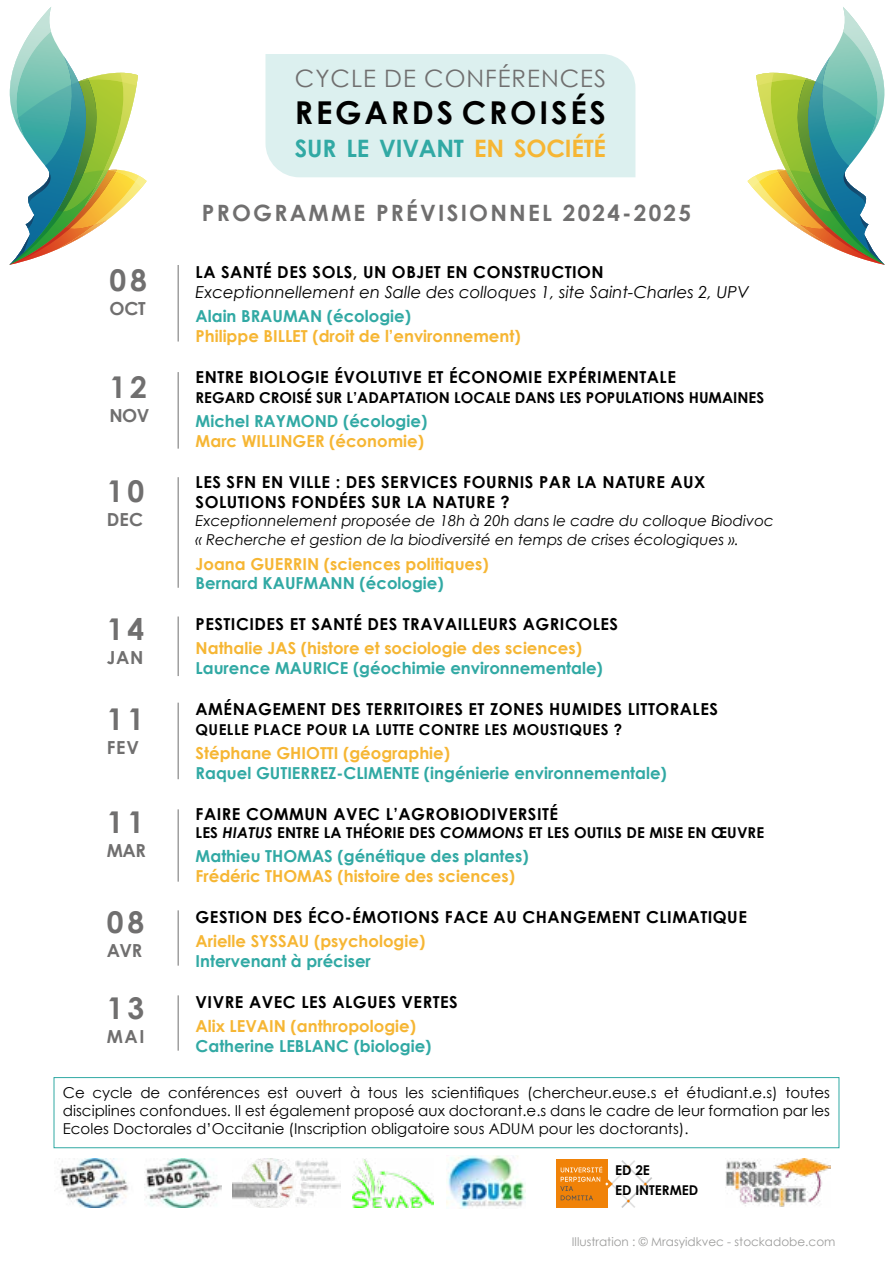
<style>
.page{position:relative;width:893px;height:1263px;background:#fff}
.page>*{position:absolute;margin:0;border:0;box-sizing:border-box;transform-origin:0 0}
.t1{font:700 31.5px "Century Gothic";letter-spacing:.09em;color:#000}
.t2{font:700 30px "Century Gothic";letter-spacing:.13em;color:#706f6f}
.t3{font:700 24px "Century Gothic";letter-spacing:-.01em;color:#31a9a4}
.t4{font:24px "Century Gothic";letter-spacing:.04em;color:#706f6f}
.t5{font:700 22.5px "Century Gothic";letter-spacing:.1em;color:#706f6f}
.t6{font:700 18px "Century Gothic";color:#706f6f}
.t7{font:700 16.5px/19.8px "Century Gothic";letter-spacing:.03em;color:#000}
.t8{font:700 16.5px "Century Gothic";color:#f6b634}
.t9{font:700 16.5px "Century Gothic";color:#31a9a4}
.t10{font:italic 16.5px "Century Gothic";color:#000}
.t11{font:15px/18px "Century Gothic";color:#000;text-align:justify}
.t12{font:italic 15px/19.8px "Century Gothic";color:#000}
.t13{font:700 15px "Century Gothic";letter-spacing:.01em;color:#000}
.t14{font:700 15px "Century Gothic";letter-spacing:.03em;color:#000}
.t15{font:700 13.5px/20.4px "Century Gothic";color:#000}
.t16{font:12px "Century Gothic";color:#9d9d9c}
.s1{color:#f6b634}
.s2{font-style:italic}
</style>
<div class="page">
<div style="left:265px;top:54px;width:370px;height:123px;background:#dcf0ef"></div>
<svg style="left:9px;top:7px;width:138px;height:258px"></svg>
<svg style="left:747px;top:7px;width:138px;height:258px"></svg>
<hr style="left:178px;top:265px;width:1px;height:76px;background:#706f6f">
<hr style="left:178px;top:372px;width:1px;height:77px;background:#706f6f">
<hr style="left:178px;top:477px;width:1px;height:111px;background:#706f6f">
<hr style="left:178px;top:616px;width:1px;height:60px;background:#706f6f">
<hr style="left:178px;top:703px;width:1px;height:76px;background:#706f6f">
<hr style="left:178px;top:995px;width:1px;height:56px;background:#706f6f">
<div style="left:54px;top:1077px;width:785px;height:71px;border:1px solid #31a9a4"></div>
<img style="left:60px;top:1159px;width:69px;height:49px">
<img style="left:145px;top:1159px;width:76px;height:49px">
<img style="left:233px;top:1159px;width:107px;height:49px">
<img style="left:352px;top:1159px;width:82px;height:49px">
<img style="left:725px;top:1159px;width:105px;height:48px">
<div style="left:557px;top:1159px;width:51px;height:49px;background:#f08208"></div>
<svg style="left:560px;top:1160px;width:92px;height:48px"></svg>
<img style="left:447px;top:1156px;width:78px;height:52px">
<hr style="left:178px;top:910px;width:1px;height:56px;background:#706f6f">
<hr style="left:178px;top:809px;width:1px;height:73px;background:#706f6f">
<h3 class="t4" style="left:295px;top:61px;width:312px">CYCLE DE CONFÉRENCES</h3>
<h1 class="t1" style="left:295px;top:89px;width:312px">REGARDS CROISÉS</h1>
<h3 class="t3" style="left:295px;top:130px;width:312px">SUR LE VIVANT <span class="s1">EN SOCIÉTÉ</span></h3>
<h2 class="t2" style="left:109px;top:257px;width:39px">08</h2>
<p class="t6" style="left:109px;top:294px;width:38px">OCT</p>
<h2 class="t2" style="left:109px;top:364px;width:39px">12</h2>
<p class="t6" style="left:109px;top:402px;width:41px">NOV</p>
<h2 class="t2" style="left:107px;top:468px;width:39px">10</h2>
<p class="t6" style="left:107px;top:505px;width:38px">DEC</p>
<h2 class="t2" style="left:107px;top:606px;width:39px">14</h2>
<p class="t6" style="left:107px;top:644px;width:38px">JAN</p>
<h2 class="t2" style="left:107px;top:696px;width:39px">11</h2>
<p class="t6" style="left:107px;top:734px;width:34px">FEV</p>
<h2 class="t2" style="left:107px;top:799px;width:39px">11</h2>
<p class="t6" style="left:107px;top:837px;width:41px">MAR</p>
<h2 class="t2" style="left:107px;top:899px;width:39px">08</h2>
<p class="t6" style="left:107px;top:936px;width:37px">AVR</p>
<h2 class="t2" style="left:107px;top:985px;width:39px">13</h2>
<p class="t6" style="left:107px;top:1023px;width:39px">MAI</p>
<h3 class="t5" style="left:202px;top:196px;width:491px">PROGRAMME PRÉVISIONNEL 2024-2025</h3>
<p class="t7" style="left:196px;top:262px;width:410px">LA SANTÉ DES SOLS, UN OBJET EN CONSTRUCTION</p>
<p class="t10" style="left:196px;top:281px;width:555px">Exceptionnellement en Salle des colloques 1, site Saint-Charles 2, UPV</p>
<p class="t9" style="left:196px;top:304px;width:217px">Alain BRAUMAN (écologie)</p>
<p class="t8" style="left:196px;top:324px;width:327px">Philippe BILLET (droit de l’environnement)</p>
<p class="t7" style="left:196px;top:366px;width:482px">ENTRE BIOLOGIE ÉVOLUTIVE ET ÉCONOMIE EXPÉRIMENTALE</p>
<p class="t13" style="left:196px;top:386px;width:570px">REGARD CROISÉ SUR L’ADAPTATION LOCALE DANS LES POPULATIONS HUMAINES</p>
<p class="t9" style="left:196px;top:408px;width:233px">Michel RAYMOND (écologie)</p>
<p class="t8" style="left:196px;top:428px;width:230px">Marc WILLINGER (économie)</p>
<p class="t7" style="left:196px;top:471px;width:511px">LES SFN EN VILLE : DES SERVICES FOURNIS PAR LA NATURE AUX<br>SOLUTIONS FONDÉES SUR LA NATURE ?</p>
<p class="t12" style="left:196px;top:510px;width:580px">Exceptionnelement proposée de 18h à 20h dans le cadre du colloque Biodivoc « Recherche et gestion de la biodiversité en temps de crises écologiques ».</p>
<p class="t8" style="left:196px;top:551px;width:295px">Joana GUERRIN (sciences politiques)</p>
<p class="t9" style="left:196px;top:571px;width:250px">Bernard KAUFMANN (écologie)</p>
<p class="t7" style="left:196px;top:614px;width:424px">PESTICIDES ET SANTÉ DES TRAVAILLEURS AGRICOLES</p>
<p class="t8" style="left:196px;top:636px;width:388px">Nathalie JAS (histore et sociologie des sciences)</p>
<p class="t9" style="left:196px;top:656px;width:409px">Laurence MAURICE (géochimie environnementale)</p>
<p class="t7" style="left:196px;top:699px;width:524px">AMÉNAGEMENT DES TERRITOIRES ET ZONES HUMIDES LITTORALES</p>
<p class="t14" style="left:196px;top:718px;width:428px">QUELLE PLACE POUR LA LUTTE CONTRE LES MOUSTIQUES ?</p>
<p class="t8" style="left:196px;top:741px;width:256px">Stéphane GHIOTTI (géographie)</p>
<p class="t9" style="left:196px;top:760px;width:473px">Raquel GUTIERREZ-CLIMENTE (ingénierie environnementale)</p>
<p class="t7" style="left:196px;top:803px;width:364px">FAIRE COMMUN AVEC L’AGROBIODIVERSITÉ</p>
<p class="t13" style="left:196px;top:821px;width:570px">LES <span class="s2">HIATUS</span> ENTRE LA THÉORIE DES <span class="s2">COMMONS</span> ET LES OUTILS DE MISE EN ŒUVRE</p>
<p class="t9" style="left:196px;top:843px;width:334px">Mathieu THOMAS (génétique des plantes)</p>
<p class="t8" style="left:196px;top:863px;width:321px">Frédéric THOMAS (histoire des sciences)</p>
<p class="t7" style="left:196px;top:906px;width:553px">GESTION DES ÉCO-ÉMOTIONS FACE AU CHANGEMENT CLIMATIQUE</p>
<p class="t8" style="left:196px;top:928px;width:231px">Arielle SYSSAU (psychologie)</p>
<p class="t9" style="left:196px;top:948px;width:177px">Intervenant à préciser</p>
<p class="t7" style="left:196px;top:991px;width:264px">VIVRE AVEC LES ALGUES VERTES</p>
<p class="t8" style="left:196px;top:1013px;width:222px">Alix LEVAIN (anthropologie)</p>
<p class="t9" style="left:196px;top:1033px;width:237px">Catherine LEBLANC (biologie)</p>
<p class="t11" style="left:63px;top:1083px;width:769px">Ce cycle de conférences est ouvert à tous les scientifiques (chercheur.euse.s et étudiant.e.s) toutes disciplines confondues. Il est également proposé aux doctorant.e.s dans le cadre de leur formation par les Ecoles Doctorales d’Occitanie (Inscription obligatoire sous ADUM pour les doctorants).</p>
<p class="t15" style="left:615px;top:1159px;width:85px">ED 2E<br>ED INTERMED</p>
<p class="t16" style="left:572px;top:1234px;width:265px">Illustration : © Mrasyidkvec - stockadobe.com</p>
</div>
